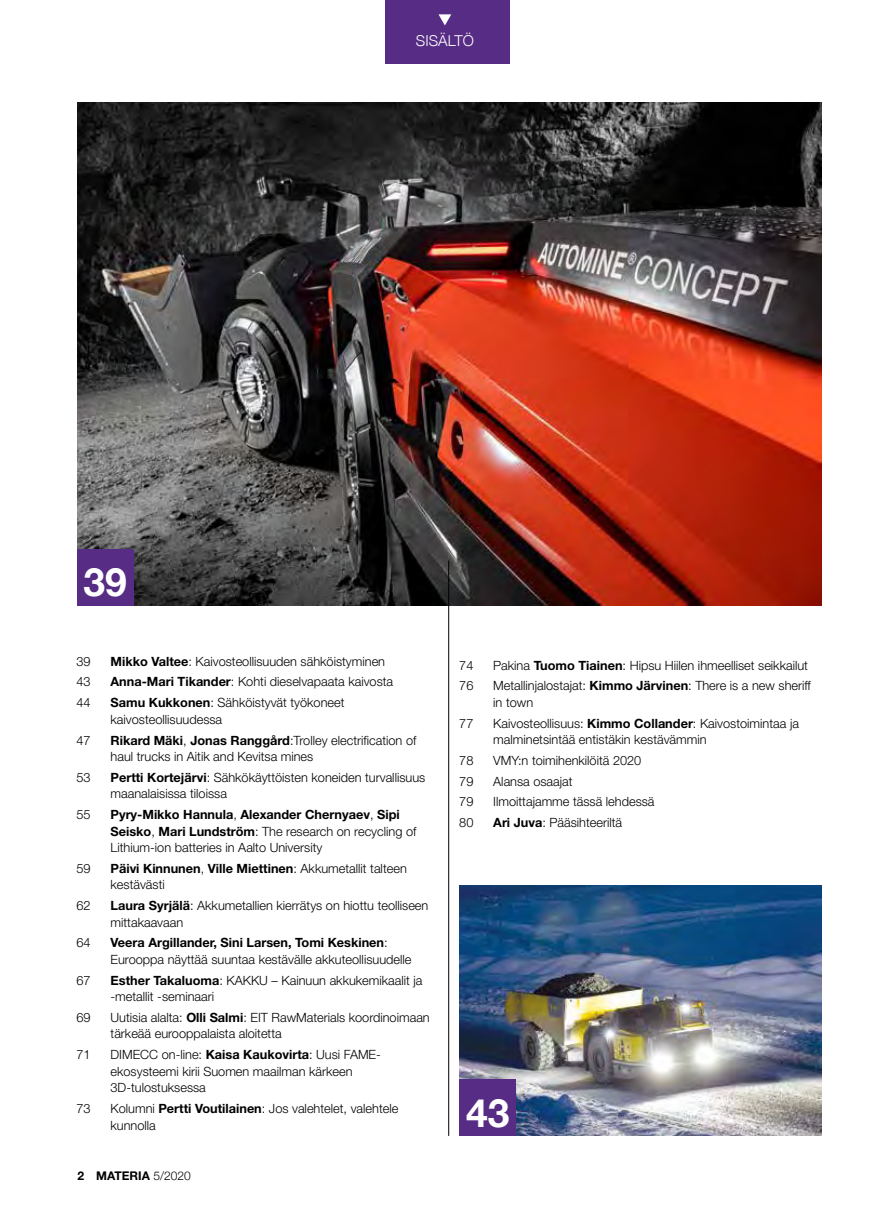
<style>
.page{position:relative;width:893px;height:1221px;background:#fff}
.page>*{position:absolute;margin:0;border:0;box-sizing:border-box;transform-origin:0 0}
.t1{font:700 39px "Helvetica Neue";color:#fff}
.t2{font:300 15px "Helvetica Neue";color:#fff}
.t3{font:300 12.75px/16.5px "Helvetica Neue LT Std";color:#000}
.t4{font:700 12px "Helvetica Neue LT Std";color:#000}
.s1{font-weight:700}
.s2{font-family:"Helvetica Neue";font-weight:300}
</style>
<div class="page">
<img style="left:460px;top:885px;width:362px;height:250px">
<img style="left:77px;top:102px;width:744px;height:503px">
<div style="left:77px;top:549px;width:56px;height:56px;background:#572c84"></div>
<div style="left:385px;top:0;width:124px;height:63px;background:#572c84"></div>
<svg style="left:438px;top:14px;width:13px;height:11px"></svg>
<hr style="left:448px;top:560px;width:1px;height:575px;background:#000">
<div style="left:460px;top:1079px;width:56px;height:56px;background:#572c84"></div>
<h1 class="t1" style="left:83px;top:551px;width:45px">39</h1>
<p class="t2" style="left:416px;top:29px;width:59px">SISÄLTÖ</p>
<p class="t3" style="left:77px;top:652px;width:16px">39</p>
<p class="t3" style="left:111px;top:652px;width:276px"><span class="s1">Mikko Valtee</span>: Kaivosteollisuuden sähköistyminen</p>
<p class="t3" style="left:77px;top:673px;width:16px">43</p>
<p class="t3" style="left:111px;top:673px;width:284px"><span class="s1">Anna-Mari Tikander</span>: Kohti dieselvapaata kaivosta</p>
<p class="t3" style="left:77px;top:694px;width:16px">44</p>
<p class="t3" style="left:111px;top:694px;width:236px"><span class="s1">Samu Kukkonen</span>: Sähköistyvät työkoneet kaivosteollisuudessa</p>
<p class="t3" style="left:77px;top:731px;width:16px">47</p>
<p class="t3" style="left:111px;top:731px;width:307px"><span class="s1">Rikard Mäki</span>, <span class="s1">Jonas Ranggård</span>:Trolley electrification of haul trucks in Aitik and Kevitsa mines</p>
<p class="t3" style="left:77px;top:768px;width:16px">53</p>
<p class="t3" style="left:111px;top:768px;width:316px"><span class="s1">Pertti Kortejärvi</span>: Sähkökäyttöisten koneiden turvallisuus maanalaisissa tiloissa</p>
<p class="t3" style="left:77px;top:806px;width:16px">55</p>
<p class="t3" style="left:111px;top:806px;width:307px"><span class="s1">Pyry-Mikko Hannula</span>, <span class="s1">Alexander Chernyaev</span>, <span class="s1">Sipi<br>Seisko</span>, <span class="s1">Mari Lundström</span>: The research on recycling of<br>Lithium-ion batteries in Aalto University</p>
<p class="t3" style="left:77px;top:859px;width:16px">59</p>
<p class="t3" style="left:111px;top:859px;width:298px"><span class="s1">Päivi Kinnunen</span>, <span class="s1">Ville Miettinen</span>: Akkumetallit talteen kestävästi</p>
<p class="t3" style="left:77px;top:897px;width:16px">62</p>
<p class="t3" style="left:111px;top:897px;width:319px"><span class="s1">Laura Syrjälä</span>: Akkumetallien kierrätys on hiottu teolliseen mittakaavaan</p>
<p class="t3" style="left:77px;top:934px;width:16px">64</p>
<p class="t3" style="left:111px;top:934px;width:302px"><span class="s1">Veera Argillander, Sini Larsen, Tomi Keskinen</span>:<br>Eurooppa näyttää suuntaa kestävälle akkuteollisuudelle</p>
<p class="t3" style="left:77px;top:971px;width:16px">67</p>
<p class="t3" style="left:111px;top:971px;width:313px"><span class="s1">Esther Takaluoma</span>: KAKKU – Kainuun akkukemikaalit ja -metallit -seminaari</p>
<p class="t3" style="left:77px;top:1008px;width:16px">69</p>
<p class="t3" style="left:111px;top:1008px;width:321px">Uutisia alalta: <span class="s1">Olli Salmi</span>: EIT RawMaterials koordinoimaan tärkeää eurooppalaista aloitetta</p>
<p class="t3" style="left:77px;top:1046px;width:16px">71</p>
<p class="t3" style="left:111px;top:1046px;width:272px">DIMECC on-line: <span class="s1">Kaisa Kaukovirta</span>: Uusi FAME&shy;ekosysteemi kirii Suomen maailman kärkeen<br>3D-tulostuksessa</p>
<p class="t3" style="left:77px;top:1099px;width:16px">73</p>
<p class="t3" style="left:111px;top:1099px;width:289px">Kolumni <span class="s1">Pertti Voutilainen</span>: Jos valehtelet, valehtele kunnolla</p>
<p class="t4" style="left:78px;top:1168px;width:115px">2 MATERIA <span class="s2">5/2020</span></p>
<p class="t3" style="left:459px;top:656px;width:16px">74</p>
<p class="t3" style="left:493px;top:656px;width:316px">Pakina <span class="s1">Tuomo Tiainen</span>: Hipsu Hiilen ihmeelliset seikkailut</p>
<p class="t3" style="left:459px;top:677px;width:16px">76</p>
<p class="t3" style="left:493px;top:677px;width:319px">Metallinjalostajat: <span class="s1">Kimmo Järvinen</span>: There is a new sheriff in town</p>
<p class="t3" style="left:459px;top:714px;width:16px">77</p>
<p class="t3" style="left:493px;top:714px;width:307px">Kaivosteollisuus: <span class="s1">Kimmo Collander</span>: Kaivostoimintaa ja malminetsintää entistäkin kestävämmin</p>
<p class="t3" style="left:459px;top:751px;width:16px">78</p>
<p class="t3" style="left:493px;top:751px;width:150px">VMY:n toimihenkilöitä 2020</p>
<p class="t3" style="left:459px;top:772px;width:16px">79</p>
<p class="t3" style="left:493px;top:772px;width:81px">Alansa osaajat</p>
<p class="t3" style="left:459px;top:793px;width:16px">79</p>
<p class="t3" style="left:493px;top:793px;width:163px">Ilmoittajamme tässä lehdessä</p>
<p class="t3" style="left:459px;top:814px;width:16px">80</p>
<p class="t3" style="left:493px;top:814px;width:130px"><span class="s1">Ari Juva</span>: Pääsihteeriltä</p>
<h1 class="t1" style="left:466px;top:1082px;width:45px">43</h1>
</div>
